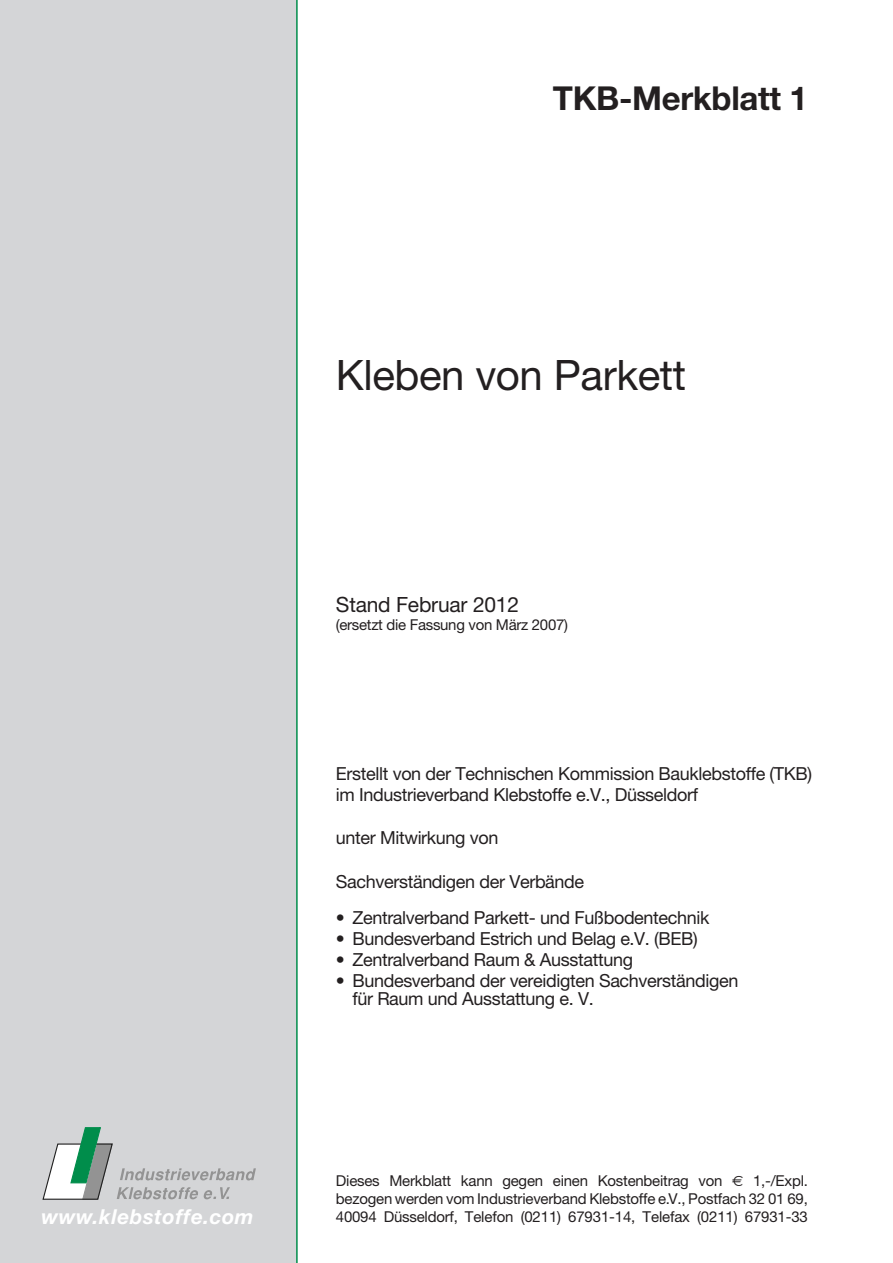
<style>
.page{position:relative;width:893px;height:1263px;background:#fff}
.page>*{position:absolute;margin:0;border:0;box-sizing:border-box;transform-origin:0 0}
.t1{font:42px "Helvetica Neue";letter-spacing:-.01em;color:#231f20}
.t2{font:700 33px "Helvetica Neue";letter-spacing:-.01em;color:#231f20}
.t3{font:21px "Helvetica Neue";letter-spacing:-.01em;color:#231f20}
.t4{font:italic 700 20.55px "Helvetica Neue";letter-spacing:.03em;color:#fff}
.t5{font:18px/21.6px "Helvetica Neue";letter-spacing:-.02em;color:#231f20}
.t6{font:15px/18px "Helvetica Neue";letter-spacing:-.015em;color:#231f20;text-align:justify}
</style>
<div class="page">
<div style="left:0;top:0;width:297px;height:1263px;background:#d4d5d7"></div>
<hr style="left:296px;top:0;width:2px;height:1263px;background:#008d4b">
<svg style="left:42px;top:1127px;width:214px;height:73px"></svg>
<h2 class="t2" style="left:553px;top:78px;width:257px">TKB-Merkblatt 1</h2>
<p class="t4" style="left:41px;top:1204px;width:214px">www.klebstoffe.com</p>
<h1 class="t1" style="left:336px;top:350px;width:351px">Kleben von Parkett</h1>
<p class="t3" style="left:336px;top:592px;width:185px">Stand Februar 2012</p>
<p class="t6" style="left:336px;top:615px;width:234px">(ersetzt die Fassung von März 2007)</p>
<p class="t5" style="left:336px;top:762px;width:478px">Erstellt von der Technischen Kommission Bauklebstoffe (TKB) im Industrieverband Klebstoffe e.V., Düsseldorf</p>
<p class="t5" style="left:336px;top:827px;width:164px">unter Mitwirkung von</p>
<p class="t5" style="left:336px;top:870px;width:250px">Sachverständigen der Verbände</p>
<p class="t5" style="left:336px;top:906px;width:375px">• Zentralverband Parkett- und Fußbodentechnik</p>
<p class="t5" style="left:336px;top:927px;width:363px">• Bundesverband Estrich und Belag e.V. (BEB)</p>
<p class="t5" style="left:336px;top:948px;width:299px">• Zentralverband Raum &amp; Ausstattung</p>
<p class="t5" style="left:352px;top:971px;width:387px;line-height:18px;text-indent:-17px">• Bundesverband der vereidigten Sachverständigen für Raum und Ausstattung e. V.</p>
<p class="t6" style="left:336px;top:1171px;width:474px;text-indent:417px">1,-/Expl. bezogen werden vom Industrieverband Klebstoffe e.V., Postfach 32 01 69, 40094 Düsseldorf, Telefon (0211) 67931-14, Telefax (0211) 67931-33</p>
<p class="t6" style="left:336px;top:1171px;width:388px">Dieses Merkblatt kann gegen einen Kostenbeitrag von</p>
</div>
